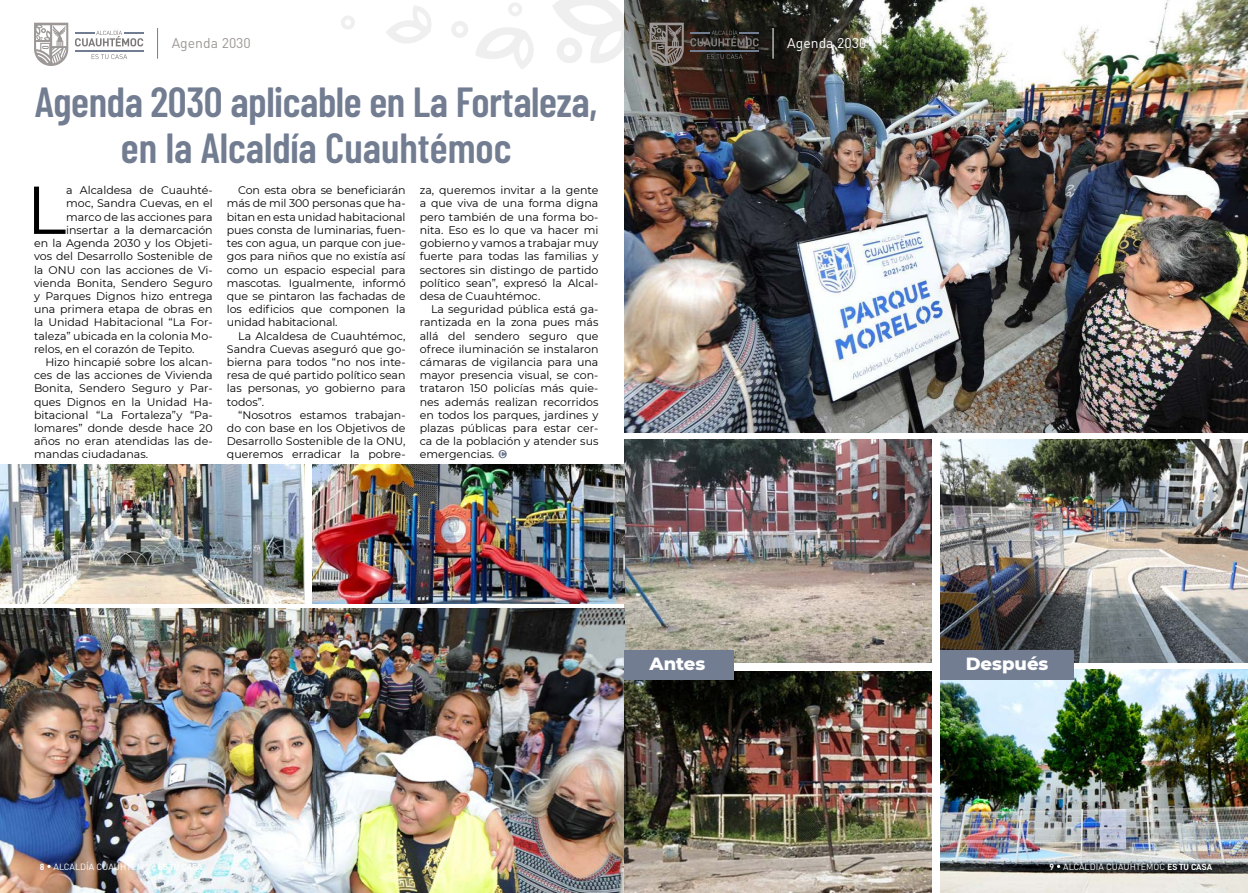
<style>
.page{position:relative;width:1248px;height:893px;background:#fff}
.page>*{position:absolute;margin:0;border:0;box-sizing:border-box;transform-origin:0 0}
.t1{font:67.6px "Montserrat";color:#000}
.t2{font:600 42px/46px "Barlow Condensed";letter-spacing:-.01em;color:#727d92;text-align:center}
.t3{font:800 18px "Montserrat";color:#fff}
.t4{font:14px "DIN Pro";color:#fff}
.t5{font:14px "DIN Pro";color:#9d9896}
.t6{font:11px/13.2px "Montserrat";color:#000;text-align:justify}
.t7{font:9px "DIN Pro";color:#fff}
.s1{font-family:"D DIN Bold"}
</style>
<div class="page">
<svg style="left:341px;top:16px;width:14px;height:13px"></svg>
<svg style="left:386px;top:6px;width:45px;height:37px"></svg>
<svg style="left:451px;top:21px;width:17px;height:17px"></svg>
<svg style="left:476px;top:2px;width:58px;height:67px"></svg>
<svg style="left:553px;top:0;width:71px;height:63px"></svg>
<img style="left:624px;top:0;width:623px;height:432px">
<img style="left:940px;top:669px;width:307px;height:224px">
<img style="left:624px;top:439px;width:307px;height:223px">
<img style="left:940px;top:439px;width:307px;height:223px">
<img style="left:0;top:609px;width:624px;height:284px">
<img style="left:313px;top:465px;width:311px;height:138px">
<img style="left:0;top:465px;width:305px;height:138px">
<hr style="left:157px;top:28px;width:1px;height:31px;background:#7d7a7a">
<hr style="left:75px;top:50px;width:68px;height:2px;background:#717d91">
<svg style="left:75px;top:30px;width:68px;height:16px"></svg>
<svg style="left:92px;top:54px;width:35px;height:5px"></svg>
<svg style="left:34px;top:23px;width:34px;height:43px"></svg>
<hr style="left:690px;top:50px;width:68px;height:2px;background:#717d91">
<svg style="left:690px;top:30px;width:68px;height:16px"></svg>
<svg style="left:707px;top:54px;width:35px;height:5px"></svg>
<svg style="left:649px;top:23px;width:34px;height:43px"></svg>
<hr style="left:772px;top:28px;width:1px;height:31px;background:#fff">
<svg style="left:47px;top:865px;width:4px;height:3px"></svg>
<svg style="left:1056px;top:865px;width:4px;height:3px"></svg>
<img style="left:624px;top:671px;width:307px;height:222px">
<svg style="left:498px;top:450px;width:8px;height:8px"></svg>
<svg style="left:500px;top:451px;width:4px;height:6px"></svg>
<div style="left:624px;top:650px;width:109px;height:30px;background:#727d92"></div>
<div style="left:940px;top:650px;width:133px;height:30px;background:#727d92"></div>
<p class="t5" style="left:172px;top:32px;width:81px">Agenda 2030</p>
<h2 class="t2" style="left:35px;top:77px;width:564px">Agenda 2030 aplicable en La Fortaleza, en la Alcaldía Cuauhtémoc</h2>
<p class="t6" style="left:420px;top:183px;width:180px">za, queremos invitar a la gente a que viva de una forma digna pero también de una forma bo&shy;nita. Eso es lo que va hacer mi gobierno y vamos a trabajar muy fuerte para todas las familias y sectores sin distingo de partido político sean”, expresó la Alcal&shy;desa de Cuauhtémoc.</p>
<p class="t6" style="left:420px;top:302px;width:180px;text-indent:11px">La seguridad pública está ga&shy;rantizada en la zona pues más allá del sendero seguro que ofrece iluminación se instalaron cámaras de vigilancia para una mayor presencia visual, se con&shy;trataron 150 policías más quie&shy;nes además realizan recorridos en todos los parques, jardines y plazas públicas para estar cer&shy;ca de la población y atender sus emergencias.</p>
<p class="t6" style="left:227px;top:183px;width:180px;text-indent:11px">Con esta obra se beneficiarán más de mil 300 personas que ha&shy;bitan en esta unidad habitacional pues consta de luminarias, fuen&shy;tes con agua, un parque con jue&shy;gos para niños que no existía así como un espacio especial para mascotas. Igualmente, informó que se pintaron las fachadas de los edificios que componen la unidad habitacional.</p>
<p class="t6" style="left:227px;top:329px;width:180px;text-indent:11px">La Alcaldesa de Cuauhtémoc, Sandra Cuevas aseguró que go&shy;bierna para todos “no nos inte&shy;resa de qué partido político sean las personas, yo gobierno para todos”.</p>
<p class="t6" style="left:227px;top:408px;width:180px;text-indent:11px">“Nosotros estamos trabajan&shy;do con base en los Objetivos de Desarrollo Sostenible de la ONU, queremos erradicar la pobre-</p>
<h1 class="t1" style="left:26px;top:163px;width:41px">L</h1>
<p class="t6" style="left:66px;top:183px;width:148px">a Alcaldesa de Cuauhté-</p>
<p class="t6" style="left:66px;top:197px;width:148px">moc, Sandra Cuevas, en el</p>
<p class="t6" style="left:66px;top:210px;width:148px">marco de las acciones para</p>
<p class="t6" style="left:66px;top:223px;width:148px">insertar a la demarcación</p>
<p class="t6" style="left:34px;top:236px;width:180px">en la Agenda 2030 y los Objeti-</p>
<p class="t6" style="left:34px;top:249px;width:180px">vos del Desarrollo Sostenible de</p>
<p class="t6" style="left:34px;top:263px;width:180px">la ONU con las acciones de Vi-</p>
<p class="t6" style="left:34px;top:276px;width:180px">vienda Bonita, Sendero Seguro</p>
<p class="t6" style="left:34px;top:289px;width:180px">y Parques Dignos hizo entrega</p>
<p class="t6" style="left:34px;top:302px;width:180px">una primera etapa de obras en</p>
<p class="t6" style="left:34px;top:315px;width:180px">la Unidad Habitacional “La For-</p>
<p class="t6" style="left:34px;top:329px;width:180px">taleza” ubicada en la colonia Mo-</p>
<p class="t6" style="left:34px;top:342px;width:162px">relos, en el corazón de Tepito.</p>
<p class="t6" style="left:45px;top:355px;width:169px">Hizo hincapié sobre los alcan-</p>
<p class="t6" style="left:34px;top:368px;width:180px">ces de las acciones de Vivienda</p>
<p class="t6" style="left:34px;top:381px;width:180px">Bonita, Sendero Seguro y Par-</p>
<p class="t6" style="left:34px;top:395px;width:180px">ques Dignos en la Unidad Ha-</p>
<p class="t6" style="left:34px;top:408px;width:180px">bitacional “La Fortaleza”y “Pa-</p>
<p class="t6" style="left:34px;top:421px;width:180px">lomares” donde desde hace 20</p>
<p class="t6" style="left:34px;top:434px;width:180px">años no eran atendidas las de-</p>
<p class="t6" style="left:34px;top:447px;width:115px">mandas ciudadanas.</p>
<p class="t4" style="left:787px;top:32px;width:81px">Agenda 2030</p>
<h3 class="t3" style="left:649px;top:651px;width:57px">Antes</h3>
<h3 class="t3" style="left:965px;top:651px;width:84px">Después</h3>
<p class="t7" style="left:40px;top:860px;width:164px"><span class="s1">8</span> ALCALDÍA CUAUHTÉMOC <span class="s1">ES TU CASA</span></p>
<p class="t7" style="left:1049px;top:860px;width:164px"><span class="s1">9</span> ALCALDÍA CUAUHTÉMOC <span class="s1">ES TU CASA</span></p>
</div>
